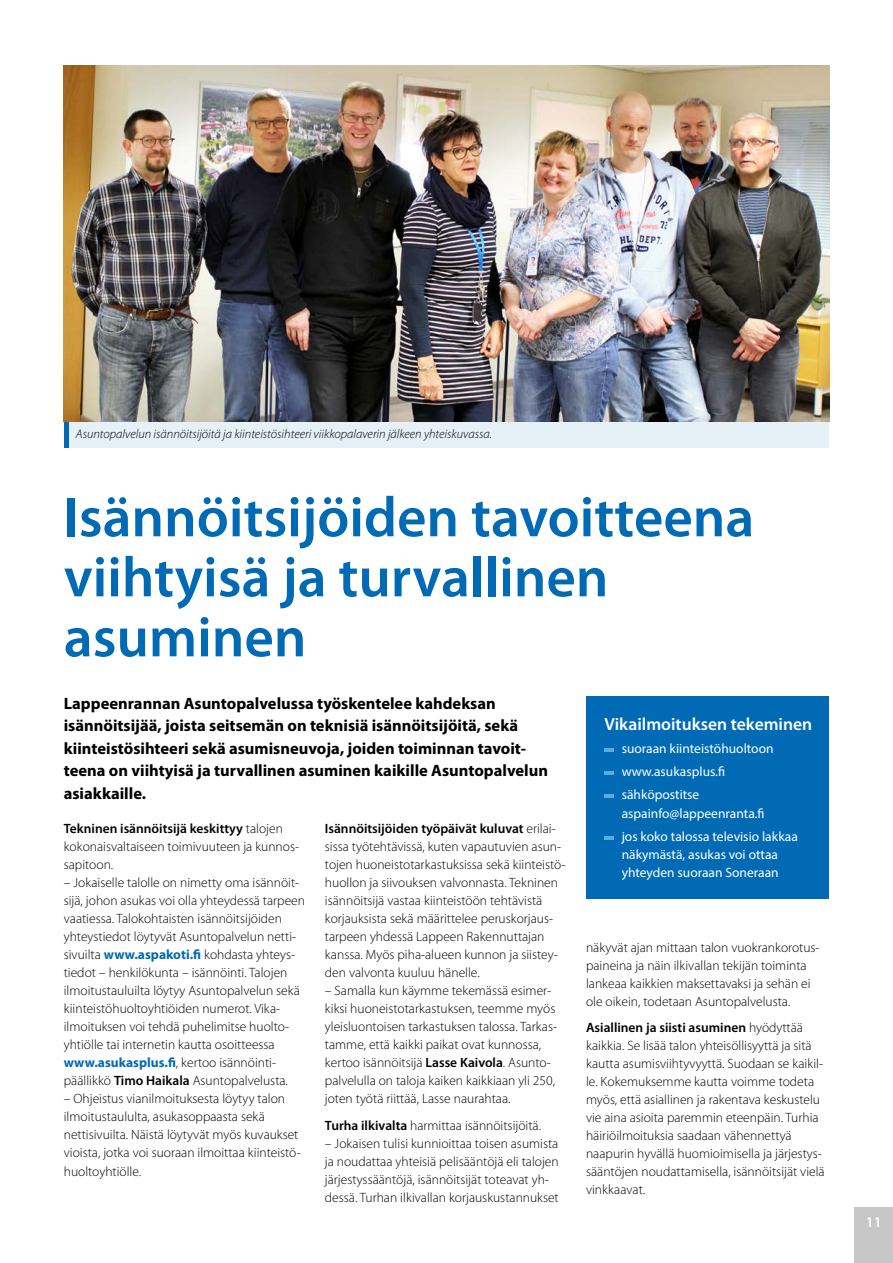
<style>
.page{position:relative;width:893px;height:1263px;background:#fff}
.page>*{position:absolute;margin:0;border:0;box-sizing:border-box;transform-origin:0 0}
.t1{font:600 57px/60px "Myriad Pro";color:#006ab5}
.t2{font:600 17.55px "Myriad Pro";color:#fff}
.t3{font:700 16.5px/22.5px "Myriad Pro";color:#000}
.t4{font:600 15px "Myriad Pro";color:#fff}
.t5{font:300 13.5px/18px "Myriad Pro";color:#000}
.t6{font:13.5px/23px "Myriad Pro";color:#fff}
.t7{font:italic 300 12.6px "Myriad Pro";color:#000}
.s1{font-weight:600}
.s2{font-weight:700;color:#006ab5}
</style>
<div class="page">
<img style="left:64px;top:66px;width:765px;height:356px">
<div style="left:69px;top:422px;width:760px;height:25px;background:#e6f0f7"></div>
<div style="left:64px;top:422px;width:5px;height:25px;background:#006ab5"></div>
<div style="left:586px;top:696px;width:243px;height:202px;background:#006ab5"></div>
<svg style="left:605px;top:748px;width:9px;height:3px"></svg>
<svg style="left:605px;top:771px;width:9px;height:3px"></svg>
<svg style="left:605px;top:794px;width:9px;height:3px"></svg>
<svg style="left:605px;top:836px;width:9px;height:3px"></svg>
<div style="left:855px;top:1208px;width:38px;height:55px;background:#c6c6c6"></div>
<p class="t7" style="left:76px;top:426px;width:418px">Asuntopalvelun isännöitsijöitä ja kiinteistösihteeri viikkopalaverin jälkeen yhteiskuvassa.</p>
<h1 class="t1" style="left:64px;top:486px;width:692px">Isännöitsijöiden tavoitteena viihtyisä ja turvallinen asuminen</h1>
<p class="t3" style="left:64px;top:691px;width:486px">Lappeenrannan Asuntopalvelussa työskentelee kahdeksan isännöitsijää, joista seitsemän on teknisiä isännöitsijöitä, sekä kiinteistösihteeri sekä asumisneuvoja, joiden toiminnan tavoit&shy;teena on viihtyisä ja turvallinen asuminen kaikille Asuntopalvelun asiakkaille.</p>
<p class="t5" style="left:64px;top:820px;width:237px"><span class="s1">Tekninen isännöitsijä keskittyy</span> talojen kokonaisvaltaiseen toimivuuteen ja kunnos&shy;sapitoon.</p>
<p class="t5" style="left:64px;top:874px;width:243px">– Jokaiselle talolle on nimetty oma isännöit&shy;sijä, johon asukas voi olla yhteydessä tarpeen vaatiessa. Talokohtaisten isännöitsijöiden yhteystiedot löytyvät Asuntopalvelun netti&shy;sivuilta <span class="s2">www.aspakoti.fi</span> kohdasta yhteys&shy;tiedot – henkilökunta – isännöinti. Talojen ilmoitustauluilta löytyy Asuntopalvelun sekä kiinteistöhuoltoyhtiöiden numerot. Vika&shy;ilmoituksen voi tehdä puhelimitse huolto&shy;yhtiölle tai internetin kautta osoitteessa <span class="s2">www.asukasplus.fi</span>, kertoo isännöinti&shy;päällikkö <span class="s1">Timo Haikala</span> Asuntopalvelusta.</p>
<p class="t5" style="left:64px;top:1090px;width:238px">– Ohjeistus vianilmoituksesta löytyy talon ilmoitustaululta, asukasoppaasta sekä nettisivuilta. Näistä löytyvät myös kuvaukset vioista, jotka voi suoraan ilmoittaa kiinteistö&shy;huoltoyhtiölle.</p>
<p class="t5" style="left:325px;top:820px;width:242px"><span class="s1">Isännöitsijöiden työpäivät kuluvat</span> erilai&shy;sissa työtehtävissä, kuten vapautuvien asun&shy;tojen huoneistotarkastuksissa sekä kiinteistö&shy;huollon ja siivouksen valvonnasta. Tekninen isännöitsijä vastaa kiinteistöön tehtävistä korjauksista sekä määrittelee peruskorjaus&shy;tarpeen yhdessä Lappeen Rakennuttajan kanssa. Myös piha-alueen kunnon ja siistey&shy;den valvonta kuuluu hänelle.</p>
<p class="t5" style="left:325px;top:982px;width:234px">– Samalla kun käymme tekemässä esimer&shy;kiksi huoneistotarkastuksen, teemme myös yleisluontoisen tarkastuksen talossa. Tarkas&shy;tamme, että kaikki paikat ovat kunnossa, kertoo isännöitsijä <span class="s1">Lasse Kaivola</span>. Asunto&shy;palvelulla on taloja kaiken kaikkiaan yli 250, joten työtä riittää, Lasse naurahtaa.</p>
<p class="t5" style="left:325px;top:1116px;width:218px"><span class="s1">Turha ilkivalta</span> harmittaa isännöitsijöitä.</p>
<p class="t5" style="left:325px;top:1134px;width:235px">– Jokaisen tulisi kunnioittaa toisen asumista ja noudattaa yhteisiä pelisääntöjä eli talojen järjestyssääntöjä, isännöitsijät toteavat yh&shy;dessä. Turhan ilkivallan korjauskustannukset</p>
<p class="t2" style="left:605px;top:713px;width:209px">Vikailmoituksen tekeminen</p>
<p class="t6" style="left:622px;top:737px;width:153px">suoraan kiinteistöhuoltoon www.asukasplus.fi sähköpostitse</p>
<p class="t6" style="left:622px;top:801px;width:178px">aspainfo@lappeenranta.fi<br>jos koko talossa televisio lakkaa</p>
<p class="t6" style="left:622px;top:845px;width:159px;line-height:18px">näkymästä, asukas voi ottaa yhteyden suoraan Soneraan</p>
<p class="t5" style="left:586px;top:938px;width:235px">näkyvät ajan mittaan talon vuokrankorotus&shy;paineina ja näin ilkivallan tekijän toiminta lankeaa kaikkien maksettavaksi ja sehän ei ole oikein, todetaan Asuntopalvelusta.</p>
<p class="t5" style="left:586px;top:1019px;width:240px"><span class="s1">Asiallinen ja siisti asuminen</span> hyödyttää kaikkia. Se lisää talon yhteisöllisyyttä ja sitä kautta asumisviihtyvyyttä. Suodaan se kaikil&shy;le. Kokemuksemme kautta voimme todeta myös, että asiallinen ja rakentava keskustelu vie aina asioita paremmin eteenpäin. Turhia häiriöilmoituksia saadaan vähennettyä naapurin hyvällä huomioimisella ja järjestys&shy;sääntöjen noudattamisella, isännöitsijät vielä vinkkaavat.</p>
<p class="t4" style="left:866px;top:1213px;width:18px">11</p>
</div>
